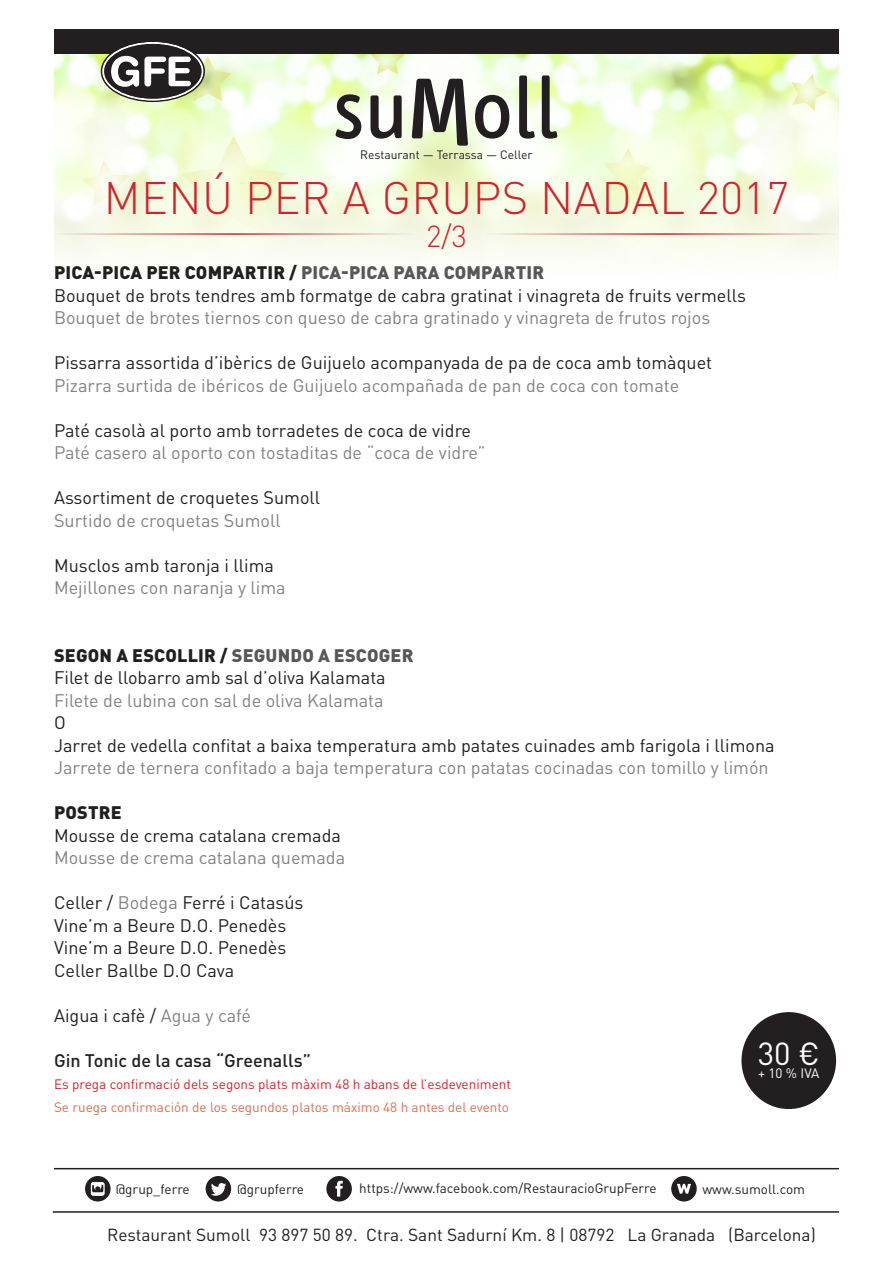
<style>
.page{position:relative;width:893px;height:1263px;background:#fff}
.page>*{position:absolute;margin:0;border:0;box-sizing:border-box;transform-origin:0 0}
.t1{font:300 45px "DIN Pro";letter-spacing:.01em;color:#d1232a}
.t2{font:31.5px "DIN Pro";color:#fff}
.t3{font:300 30px "DIN Pro";color:#d1232a}
.t4{font:18px "DIN Pro";color:#231f20}
.t5{font:18px "DIN Pro";color:#808285}
.t6{font:900 18px "DIN Pro";letter-spacing:.01em;color:#231f20}
.t7{font:500 18px "DIN Pro";color:#231f20}
.t8{font:17.25px "DIN Pro";color:#231f20}
.t9{font:13.5px "DIN Pro";color:#231f20}
.t10{font:13.5px "DIN Pro";color:#d1232a}
.t11{font:13.5px "DIN Pro";color:#dd6c53}
.t12{font:13.5px "DIN Pro";color:#fff}
.t13{font:12px "DIN Pro";color:#231f20}
.s1{color:#57585a}
.s2{color:#808285}
</style>
<div class="page">
<img style="left:54px;top:54px;width:785px;height:208px">
<svg style="left:85px;top:1176px;width:26px;height:25px"></svg>
<svg style="left:326px;top:1176px;width:26px;height:25px"></svg>
<svg style="left:206px;top:1176px;width:25px;height:25px"></svg>
<svg style="left:671px;top:1176px;width:26px;height:25px"></svg>
<hr style="left:53px;top:1211px;width:786px;height:2px;background:#231f20">
<hr style="left:54px;top:1168px;width:785px;height:1px;background:#231f20">
<svg style="left:335px;top:75px;width:223px;height:71px"></svg>
<div style="left:54px;top:30px;width:785px;height:24px;background:#231f20"></div>
<svg style="left:102px;top:42px;width:101px;height:58px"></svg>
<div style="left:741px;top:1012px;width:95px;height:97px;background:#231f20;border-radius:50%"></div>
<hr style="left:54px;top:233px;width:358px;height:2px;background:#d1232a">
<hr style="left:487px;top:233px;width:352px;height:2px;background:#d1232a">
<p class="t13" style="left:360px;top:146px;width:174px">Restaurant — Terrassa — Celler</p>
<p class="t1" style="left:104px;top:168px;width:687px">MENÚ PER A GRUPS NADAL 2017</p>
<p class="t3" style="left:426px;top:216px;width:42px">2/3</p>
<p class="t6" style="left:54px;top:260px;width:491px">PICA-PICA PER COMPARTIR / <span class="s1">PICA-PICA PARA COMPARTIR</span></p>
<p class="t4" style="left:54px;top:283px;width:694px">Bouquet de brots tendres amb formatge de cabra gratinat i vinagreta de fruits vermells</p>
<p class="t5" style="left:54px;top:305px;width:658px">Bouquet de brotes tiernos con queso de cabra gratinado y vinagreta de frutos rojos</p>
<p class="t4" style="left:54px;top:350px;width:660px">Pissarra assortida d’ibèrics de Guijuelo acompanyada de pa de coca amb tomàquet</p>
<p class="t5" style="left:54px;top:373px;width:627px">Pizarra surtida de ibéricos de Guijuelo acompañada de pan de coca con tomate</p>
<p class="t4" style="left:54px;top:418px;width:419px">Paté casolà al porto amb torradetes de coca de vidre</p>
<p class="t5" style="left:54px;top:440px;width:433px">Paté casero al oporto con tostaditas de “coca de vidre”</p>
<p class="t4" style="left:54px;top:485px;width:268px">Assortiment de croquetes Sumoll</p>
<p class="t5" style="left:54px;top:508px;width:228px">Surtido de croquetas Sumoll</p>
<p class="t4" style="left:54px;top:553px;width:222px">Musclos amb taronja i llima</p>
<p class="t5" style="left:54px;top:575px;width:233px">Mejillones con naranja y lima</p>
<p class="t6" style="left:54px;top:643px;width:361px">SEGON A ESCOLLIR / <span class="s1">SEGUNDO A ESCOGER</span></p>
<p class="t4" style="left:54px;top:665px;width:333px">Filet de llobarro amb sal d’oliva Kalamata</p>
<p class="t5" style="left:54px;top:688px;width:331px">Filete de lubina con sal de oliva Kalamata</p>
<p class="t4" style="left:54px;top:710px;width:13px">O</p>
<p class="t4" style="left:54px;top:733px;width:722px">Jarret de vedella confitat a baixa temperatura amb patates cuinades amb farigola i llimona</p>
<p class="t5" style="left:54px;top:755px;width:716px">Jarrete de ternera confitado a baja temperatura con patatas cocinadas con tomillo y limón</p>
<p class="t6" style="left:54px;top:800px;width:69px">POSTRE</p>
<p class="t4" style="left:54px;top:823px;width:289px">Mousse de crema catalana cremada</p>
<p class="t5" style="left:54px;top:845px;width:293px">Mousse de crema catalana quemada</p>
<p class="t4" style="left:54px;top:890px;width:251px">Celler / <span class="s2">Bodega</span> Ferré i Catasús</p>
<p class="t4" style="left:54px;top:913px;width:234px">Vine’m a Beure D.O. Penedès</p>
<p class="t4" style="left:54px;top:935px;width:234px">Vine’m a Beure D.O. Penedès</p>
<p class="t4" style="left:54px;top:958px;width:182px">Celler Ballbe D.O Cava</p>
<p class="t4" style="left:54px;top:1003px;width:198px">Aigua i cafè / <span class="s2">Agua y café</span></p>
<p class="t7" style="left:54px;top:1048px;width:258px">Gin Tonic de la casa “Greenalls”</p>
<p class="t10" style="left:54px;top:1075px;width:458px">Es prega confirmació dels segons plats màxim 48 h abans de l’esdeveniment</p>
<p class="t11" style="left:54px;top:1097px;width:456px">Se ruega confirmación de los segundos platos máximo 48 h antes del evento</p>
<p class="t2" style="left:758px;top:1032px;width:64px">30 €</p>
<p class="t12" style="left:758px;top:1064px;width:63px">+ 10 % IVA</p>
<p class="t9" style="left:116px;top:1180px;width:76px">@grup_ferre</p>
<p class="t9" style="left:237px;top:1180px;width:68px">@grupferre</p>
<p class="t9" style="left:359px;top:1178px;width:299px">https://www.facebook.com/RestauracioGrupFerre</p>
<p class="t9" style="left:702px;top:1180px;width:104px">www.sumoll.com</p>
<p class="t8" style="left:107px;top:1223px;width:710px">Restaurant Sumoll 93 897 50 89. Ctra. Sant Sadurní Km. 8 | 08792 La Granada (Barcelona)</p>
</div>
